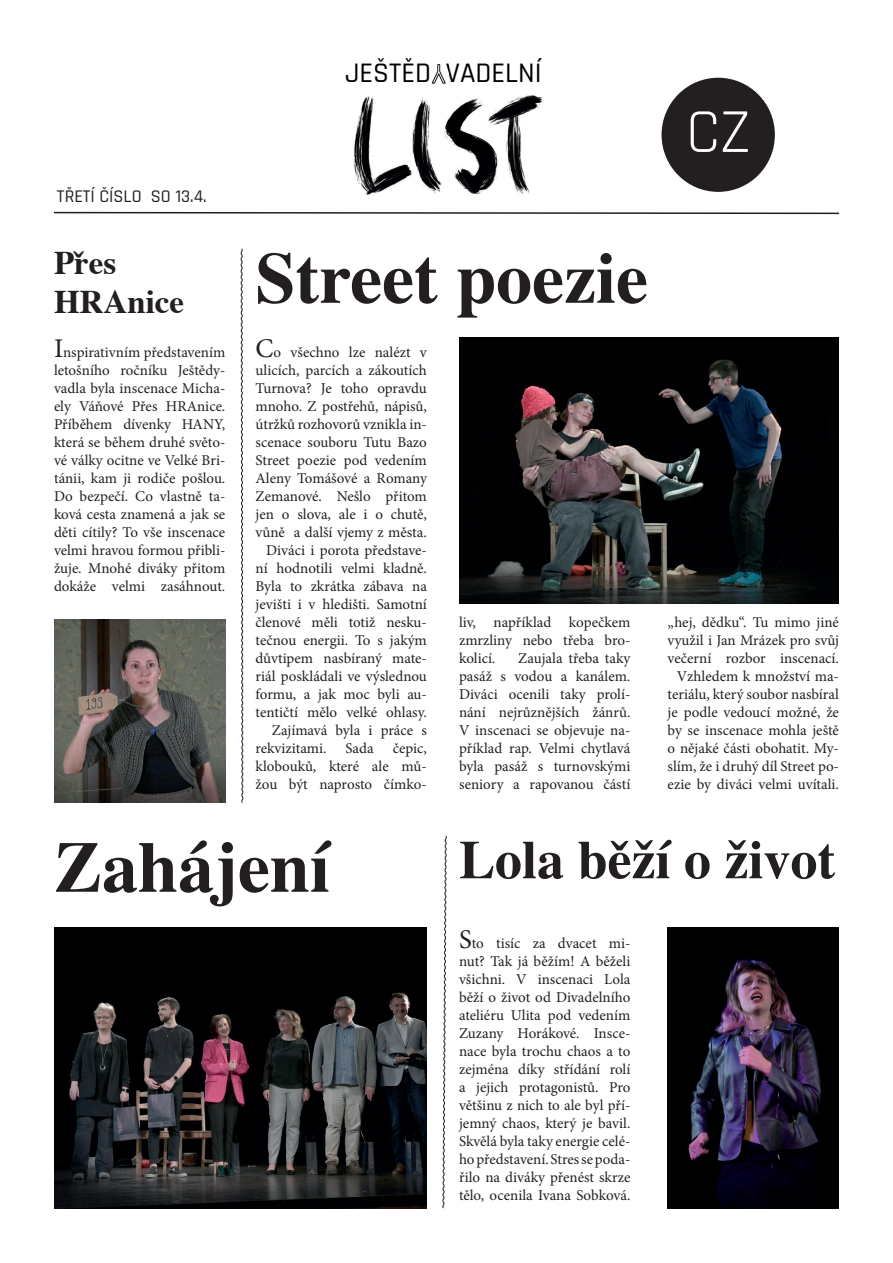
<style>
.page{position:relative;width:893px;height:1263px;background:#fff}
.page>*{position:absolute;margin:0;border:0;box-sizing:border-box;transform-origin:0 0}
.t1{font:700 72px "Times";color:#231f20}
.t2{font:63px "Rajdhani";color:#fff}
.t3{font:700 54px "Times";color:#231f20}
.t4{font:700 33px/39.6px "Times";color:#231f20}
.t5{font:500 28.65px "Rajdhani";color:#000001}
.t6{font:500 18px "Rajdhani";color:#231f20}
.t7{font:15px/18px "Minion Pro";color:#231f20;text-align:justify}
.s1{font-size:27px}
</style>
<div class="page">
<img style="left:54px;top:927px;width:373px;height:282px">
<img style="left:431px;top:63px;width:18px;height:21px">
<img style="left:446px;top:64px;width:3px;height:18px">
<img style="left:353px;top:95px;width:189px;height:100px">
<svg style="left:54px;top:211px;width:785px;height:4px"></svg>
<div style="left:662px;top:78px;width:113px;height:114px;background:#231f20;border-radius:50%"></div>
<img style="left:459px;top:338px;width:380px;height:266px">
<svg style="left:240px;top:248px;width:4px;height:555px"></svg>
<svg style="left:442px;top:835px;width:5px;height:374px"></svg>
<img style="left:668px;top:927px;width:171px;height:282px">
<img style="left:54px;top:620px;width:171px;height:183px">
<p class="t6" style="left:57px;top:185px;width:151px">TŘETÍ ČÍSLO SO 13.4.</p>
<h3 class="t4" style="left:54px;top:245px;width:132px">Přes<br>HRAnice</h3>
<p class="t7" style="left:54px;top:344px;width:173px"><span class="s1">I</span>nspirativním představením letošního ročníku Ještědy&shy;vadla byla inscenace Micha&shy;ely Váňové Přes HRAnice.<br>Příběhem dívenky HANY, která se během druhé světo&shy;vé války ocitne ve Velké Bri&shy;tánii, kam ji rodiče pošlou.<br>Do bezpečí. Co vlastně ta&shy;ková cesta znamená a jak se děti cítily? To vše inscenace velmi hravou formou přibli&shy;žuje. Mnohé diváky přitom dokáže velmi zasáhnout.</p>
<h3 class="t5" style="left:345px;top:55px;width:198px">JEŠTĚD ADELNÍ</h3>
<h2 class="t2" style="left:686px;top:93px;width:66px">CZ</h2>
<h1 class="t1" style="left:256px;top:249px;width:394px">Street poezie</h1>
<p class="t7" style="left:256px;top:344px;width:173px"><span class="s1">C</span>o všechno lze nalézt v</p>
<p class="t7" style="left:256px;top:362px;width:173px">ulicích, parcích a zákoutích</p>
<p class="t7" style="left:256px;top:380px;width:173px">Turnova? Je toho opravdu</p>
<p class="t7" style="left:256px;top:398px;width:173px">mnoho. Z postřehů, nápisů,</p>
<p class="t7" style="left:256px;top:416px;width:173px">útržků rozhovorů vznikla in-</p>
<p class="t7" style="left:256px;top:434px;width:173px">scenace souboru Tutu Bazo</p>
<p class="t7" style="left:256px;top:452px;width:173px">Street poezie pod vedením</p>
<p class="t7" style="left:256px;top:470px;width:173px">Aleny Tomášové a Romany</p>
<p class="t7" style="left:256px;top:488px;width:173px">Zemanové. Nešlo přitom</p>
<p class="t7" style="left:256px;top:506px;width:173px">jen o slova, ale i o chutě,</p>
<p class="t7" style="left:256px;top:524px;width:173px">vůně a další vjemy z města.</p>
<p class="t7" style="left:266px;top:542px;width:162px">Diváci i porota představe-</p>
<p class="t7" style="left:256px;top:560px;width:173px">ní hodnotili velmi kladně.</p>
<p class="t7" style="left:256px;top:578px;width:173px">Byla to zkrátka zábava na</p>
<p class="t7" style="left:256px;top:596px;width:173px">jevišti i v hledišti. Samotní</p>
<p class="t7" style="left:256px;top:614px;width:173px">členové měli totiž nesku-</p>
<p class="t7" style="left:256px;top:632px;width:173px">tečnou energii. To s jakým</p>
<p class="t7" style="left:256px;top:650px;width:173px">důvtipem nasbíraný mate-</p>
<p class="t7" style="left:256px;top:668px;width:173px">riál poskládali ve výslednou</p>
<p class="t7" style="left:256px;top:686px;width:173px">formu, a jak moc byli au-</p>
<p class="t7" style="left:256px;top:704px;width:173px">tentičtí mělo velké ohlasy.</p>
<p class="t7" style="left:272px;top:722px;width:157px">Zajímavá byla i práce s</p>
<p class="t7" style="left:256px;top:740px;width:72px">rekvizitami.</p>
<p class="t7" style="left:345px;top:740px;width:30px">Sada</p>
<p class="t7" style="left:256px;top:740px;width:173px;text-indent:137px">čepic, klobouků, které ale mů&shy;žou být naprosto čímko-</p>
<p class="t7" style="left:459px;top:613px;width:173px">liv, například kopečkem zmrzliny nebo třeba bro&shy;kolicí.</p>
<p class="t7" style="left:459px;top:649px;width:173px;text-indent:59px">Zaujala třeba taky pasáž s vodou a kanálem.<br>Diváci ocenili taky prolí&shy;nání nejrůznějších žánrů.<br>V inscenaci se objevuje na&shy;příklad rap. Velmi chytlavá byla pasáž s turnovskými seniory a rapovanou částí</p>
<p class="t7" style="left:668px;top:613px;width:173px;text-align:right">„hej, dědku“. Tu mimo jiné využil i Jan Mrázek pro svůj večerní rozbor inscenací.<br>Vzhledem k množství ma&shy;teriálu, který soubor nasbíral je podle vedoucí možné, že by se inscenace mohla ještě o nějaké části obohatit. My&shy;slím, že i druhý díl Street po&shy;ezie by diváci velmi uvítali.</p>
<h1 class="t1" style="left:54px;top:838px;width:278px">Zahájení</h1>
<h3 class="t3" style="left:459px;top:838px;width:378px">Lola běží o život</h3>
<p class="t7" style="left:459px;top:934px;width:173px"><span class="s1">S</span>to tisíc za dvacet mi&shy;nut? Tak já běžím! A běželi všichni. V inscenaci Lola běží o život od Divadelního ateliéru Ulita pod vedením Zuzany Horákové. Insce&shy;nace byla trochu chaos a to zejména díky střídání rolí a jejich protagonistů. Pro většinu z nich to ale byl pří&shy;jemný chaos, který je bavil.<br>Skvělá byla taky energie celé&shy;ho představení. Stres se poda&shy;řilo na diváky přenést skrze tělo, ocenila Ivana Sobková.</p>
</div>
